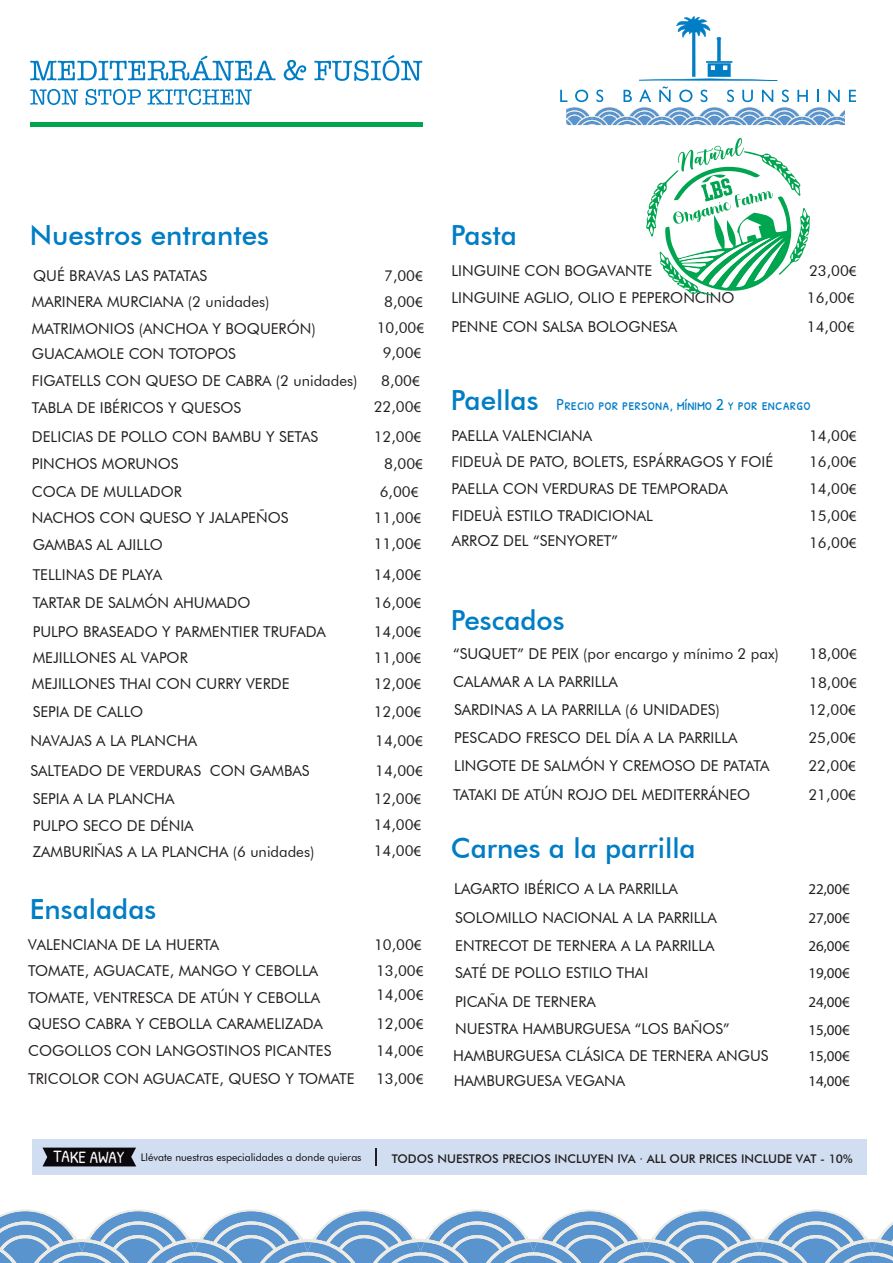
<style>
.page{position:relative;width:893px;height:1263px;background:#fff}
.page>*{position:absolute;margin:0;border:0;box-sizing:border-box;transform-origin:0 0}
.t1{font:500 27.75px "Futura BT";color:#007dc5}
.t2{font:16.5px "Patrick Hand SC";color:#007dc5}
.t3{font:15px/26.1px "Futura BT";color:#231f20}
.t4{font:15px/28px "Myriad Pro";color:#231f20;text-align:justify}
.t5{font:500 12px "Futura BT";color:#231f20}
.t6{font:10.5px "Futura BT";color:#0b090c}
.s1{font-family:"Myriad Pro"}
.s2{font-family:"Patrick Hand SC";font-size:16.95px;color:#fff}
</style>
<div class="page">
<div style="left:32px;top:1139px;width:835px;height:35px;background:#d1def1"></div>
<svg style="left:43px;top:1147px;width:93px;height:19px;background:#1a191d"></svg>
<svg style="left:376px;top:1148px;width:1px;height:17px"></svg>
<svg style="left:30px;top:89px;width:48px;height:16px"></svg>
<svg style="left:85px;top:89px;width:56px;height:16px"></svg>
<svg style="left:147px;top:89px;width:105px;height:16px"></svg>
<svg style="left:284px;top:60px;width:22px;height:20px"></svg>
<svg style="left:314px;top:55px;width:108px;height:26px"></svg>
<svg style="left:30px;top:56px;width:246px;height:25px"></svg>
<svg style="left:560px;top:16px;width:296px;height:109px"></svg>
<hr style="left:30px;top:122px;width:392px;height:4px;background:#00a54f">
<svg style="left:0;top:1209px;width:893px;height:54px;fill:#5994ce"></svg>
<svg style="left:646px;top:138px;width:164px;height:159px"></svg>
<h1 class="t1" style="left:30px;top:218px;width:241px">Nuestros entrantes</h1>
<h1 class="t1" style="left:451px;top:218px;width:68px">Pasta</h1>
<p class="t3" style="left:33px;top:262px;width:175px">QUÉ BRAVAS LAS PATATAS</p>
<p class="t3" style="left:32px;top:288px;width:239px">MARINERA MURCIANA (2 unidades)</p>
<p class="t3" style="left:32px;top:315px;width:285px">MATRIMONIOS (ANCHOA Y BOQUERÓN)</p>
<p class="t3" style="left:384px;top:262px;width:40px">7,00<span class="s1">€</span></p>
<p class="t3" style="left:377px;top:314px;width:49px">10,00<span class="s1">€</span></p>
<p class="t3" style="left:384px;top:288px;width:40px">8,00<span class="s1">€</span></p>
<p class="t3" style="left:451px;top:258px;width:202px">LINGUINE CON BOGAVANTE</p>
<p class="t3" style="left:451px;top:284px;width:284px;line-height:28.2px">LINGUINE AGLIO, OLIO E PEPERONCINO<br>PENNE CON SALSA BOLOGNESA</p>
<p class="t3" style="left:809px;top:258px;width:49px">23,00<span class="s1">€</span></p>
<p class="t3" style="left:807px;top:285px;width:49px">16,00<span class="s1">€</span></p>
<p class="t3" style="left:807px;top:313px;width:49px">14,00<span class="s1">€</span></p>
<p class="t3" style="left:32px;top:341px;width:206px">GUACAMOLE CON TOTOPOS</p>
<p class="t3" style="left:383px;top:339px;width:40px">9,00<span class="s1">€</span></p>
<p class="t3" style="left:32px;top:368px;width:327px">FIGATELLS CON QUESO DE CABRA (2 unidades)</p>
<p class="t3" style="left:374px;top:368px;width:49px;text-align:center">8,00<span class="s1">€<br></span>22,00<span class="s1">€</span></p>
<p class="t3" style="left:32px;top:395px;width:211px">TABLA DE IBÉRICOS Y QUESOS</p>
<p class="t3" style="left:32px;top:423px;width:288px">DELICIAS DE POLLO CON BAMBU Y SETAS</p>
<p class="t3" style="left:32px;top:450px;width:148px">PINCHOS MORUNOS</p>
<p class="t3" style="left:32px;top:478px;width:152px">COCA DE MULLADOR</p>
<p class="t3" style="left:32px;top:504px;width:258px">NACHOS CON QUESO Y JALAPEÑOS</p>
<p class="t3" style="left:33px;top:532px;width:131px">GAMBAS AL AJILLO</p>
<p class="t3" style="left:33px;top:561px;width:131px">TELLINAS DE PLAYA</p>
<p class="t3" style="left:33px;top:590px;width:219px">TARTAR DE SALMÓN AHUMADO</p>
<p class="t3" style="left:33px;top:619px;width:294px">PULPO BRASEADO Y PARMENTIER TRUFADA<br>MEJILLONES AL VAPOR</p>
<p class="t3" style="left:32px;top:671px;width:259px">MEJILLONES THAI CON CURRY VERDE</p>
<p class="t3" style="left:33px;top:698px;width:112px">SEPIA DE CALLO</p>
<p class="t3" style="left:30px;top:725px;width:281px;line-height:30px">NAVAJAS A LA PLANCHA<br>SALTEADO DE VERDURAS CON GAMBAS</p>
<p class="t3" style="left:33px;top:785px;width:283px;line-height:26.5px">SEPIA A LA PLANCHA<br>PULPO SECO DE DÉNIA<br>ZAMBURIÑAS A LA PLANCHA (6 unidades)</p>
<h1 class="t1" style="left:30px;top:892px;width:128px">Ensaladas</h1>
<p class="t3" style="left:28px;top:931px;width:192px">VALENCIANA DE LA HUERTA</p>
<p class="t3" style="left:28px;top:957px;width:291px">TOMATE, AGUACATE, MANGO Y CEBOLLA</p>
<p class="t3" style="left:28px;top:984px;width:293px">TOMATE, VENTRESCA DE ATÚN Y CEBOLLA</p>
<p class="t3" style="left:28px;top:1011px;width:296px">QUESO CABRA Y CEBOLLA CARAMELIZADA</p>
<p class="t3" style="left:28px;top:1038px;width:305px">COGOLLOS CON LANGOSTINOS PICANTES</p>
<p class="t3" style="left:28px;top:1065px;width:328px">TRICOLOR CON AGUACATE, QUESO Y TOMATE</p>
<p class="t3" style="left:374px;top:423px;width:49px">12,00<span class="s1">€</span></p>
<p class="t3" style="left:384px;top:450px;width:40px">8,00<span class="s1">€</span></p>
<p class="t3" style="left:380px;top:478px;width:40px">6,00<span class="s1">€</span></p>
<p class="t3" style="left:374px;top:504px;width:49px">11,00<span class="s1">€<br></span>11,00<span class="s1">€</span></p>
<p class="t3" style="left:374px;top:560px;width:49px;line-height:28.7px">14,00<span class="s1">€<br></span>16,00<span class="s1">€</span></p>
<p class="t3" style="left:374px;top:618px;width:49px">14,00<span class="s1">€</span></p>
<p class="t3" style="left:374px;top:644px;width:49px">11,00<span class="s1">€</span></p>
<p class="t3" style="left:374px;top:671px;width:49px">12,00<span class="s1">€</span></p>
<p class="t3" style="left:374px;top:698px;width:49px">12,00<span class="s1">€</span></p>
<p class="t3" style="left:375px;top:725px;width:49px;line-height:30px">14,00<span class="s1">€<br></span>14,00<span class="s1">€</span></p>
<p class="t3" style="left:374px;top:785px;width:49px">12,00<span class="s1">€</span></p>
<p class="t3" style="left:374px;top:811px;width:49px">14,00<span class="s1">€</span></p>
<p class="t3" style="left:374px;top:837px;width:49px">14,00<span class="s1">€</span></p>
<p class="t3" style="left:374px;top:931px;width:49px">10,00<span class="s1">€</span></p>
<p class="t3" style="left:376px;top:958px;width:49px;line-height:24.2px">13,00<span class="s1">€<br></span>14,00<span class="s1">€</span></p>
<p class="t3" style="left:376px;top:1010px;width:49px;line-height:27.3px;text-align:justify">12,00<span class="s1">€ </span>14,00<span class="s1">€ </span>13,00<span class="s1">€</span></p>
<h1 class="t1" style="left:451px;top:383px;width:89px">Paellas</h1>
<p class="t2" style="left:556px;top:393px;width:256px">Precio por persona, mínimo 2 y por encargo</p>
<p class="t3" style="left:451px;top:423px;width:323px">PAELLA VALENCIANA<br>FIDEUÀ DE PATO, BOLETS, ESPÁRRAGOS Y FOIÉ</p>
<p class="t3" style="left:451px;top:476px;width:278px">PAELLA CON VERDURAS DE TEMPORADA</p>
<p class="t3" style="left:809px;top:476px;width:49px">14,00<span class="s1">€</span></p>
<p class="t3" style="left:452px;top:528px;width:168px">ARROZ DEL “SENYORET”</p>
<p class="t3" style="left:809px;top:422px;width:49px">14,00<span class="s1">€</span></p>
<p class="t3" style="left:809px;top:448px;width:49px">16,00<span class="s1">€</span></p>
<p class="t3" style="left:452px;top:503px;width:202px">FIDEUÀ ESTILO TRADICIONAL</p>
<p class="t3" style="left:809px;top:503px;width:49px">15,00<span class="s1">€<br></span>16,00<span class="s1">€</span></p>
<h1 class="t1" style="left:451px;top:603px;width:115px">Pescados</h1>
<p class="t3" style="left:453px;top:640px;width:327px">“SUQUET” DE PEIX (por encargo y mínimo 2 pax)</p>
<p class="t3" style="left:453px;top:668px;width:166px">CALAMAR A LA PARRILLA</p>
<p class="t3" style="left:454px;top:695px;width:285px;line-height:28.7px">SARDINAS A LA PARRILLA (6 UNIDADES)<br>PESCADO FRESCO DEL DÍA A LA PARRILLA</p>
<p class="t3" style="left:454px;top:752px;width:317px">LINGOTE DE SALMÓN Y CREMOSO DE PATATA</p>
<p class="t3" style="left:453px;top:781px;width:299px">TATAKI DE ATÚN ROJO DEL MEDITERRÁNEO</p>
<h1 class="t1" style="left:451px;top:831px;width:246px">Carnes a la parrilla</h1>
<p class="t3" style="left:454px;top:875px;width:225px">LAGARTO IBÉRICO A LA PARRILLA</p>
<p class="t3" style="left:455px;top:904px;width:263px">SOLOMILLO NACIONAL A LA PARRILLA</p>
<p class="t3" style="left:455px;top:932px;width:261px">ENTRECOT DE TERNERA A LA PARRILLA</p>
<p class="t3" style="left:809px;top:640px;width:49px">18,00<span class="s1">€</span></p>
<p class="t3" style="left:809px;top:669px;width:49px">18,00<span class="s1">€</span></p>
<p class="t3" style="left:808px;top:696px;width:49px">12,00<span class="s1">€</span></p>
<p class="t3" style="left:808px;top:725px;width:49px">25,00<span class="s1">€</span></p>
<p class="t3" style="left:808px;top:752px;width:49px">22,00<span class="s1">€</span></p>
<p class="t3" style="left:808px;top:781px;width:49px">21,00<span class="s1">€</span></p>
<p class="t4" style="left:808px;top:875px;width:43px">22,00€ 27,00€ 26,00€</p>
<p class="t3" style="left:455px;top:960px;width:194px">SATÉ DE POLLO ESTILO THAI</p>
<p class="t4" style="left:808px;top:959px;width:43px">19,00€</p>
<p class="t3" style="left:455px;top:988px;width:142px">PICAÑA DE TERNERA</p>
<p class="t4" style="left:808px;top:987px;width:43px">24,00€</p>
<p class="t3" style="left:455px;top:1015px;width:276px">NUESTRA HAMBURGUESA “LOS BAÑOS”</p>
<p class="t4" style="left:808px;top:1015px;width:43px">15,00€</p>
<p class="t3" style="left:453px;top:1042px;width:317px">HAMBURGUESA CLÁSICA DE TERNERA ANGUS</p>
<p class="t4" style="left:808px;top:1041px;width:43px">15,00€</p>
<p class="t3" style="left:454px;top:1067px;width:173px">HAMBURGUESA VEGANA</p>
<p class="t4" style="left:808px;top:1066px;width:43px">14,00€</p>
<p class="t6" style="left:54px;top:1151px;width:309px"><span class="s2">TAKE AWAY</span> Llévate nuestras especialidades a donde quieras</p>
<p class="t5" style="left:392px;top:1151px;width:462px">TODOS NUESTROS PRECIOS INCLUYEN IVA · ALL OUR PRICES INCLUDE VAT - 10%</p>
</div>
